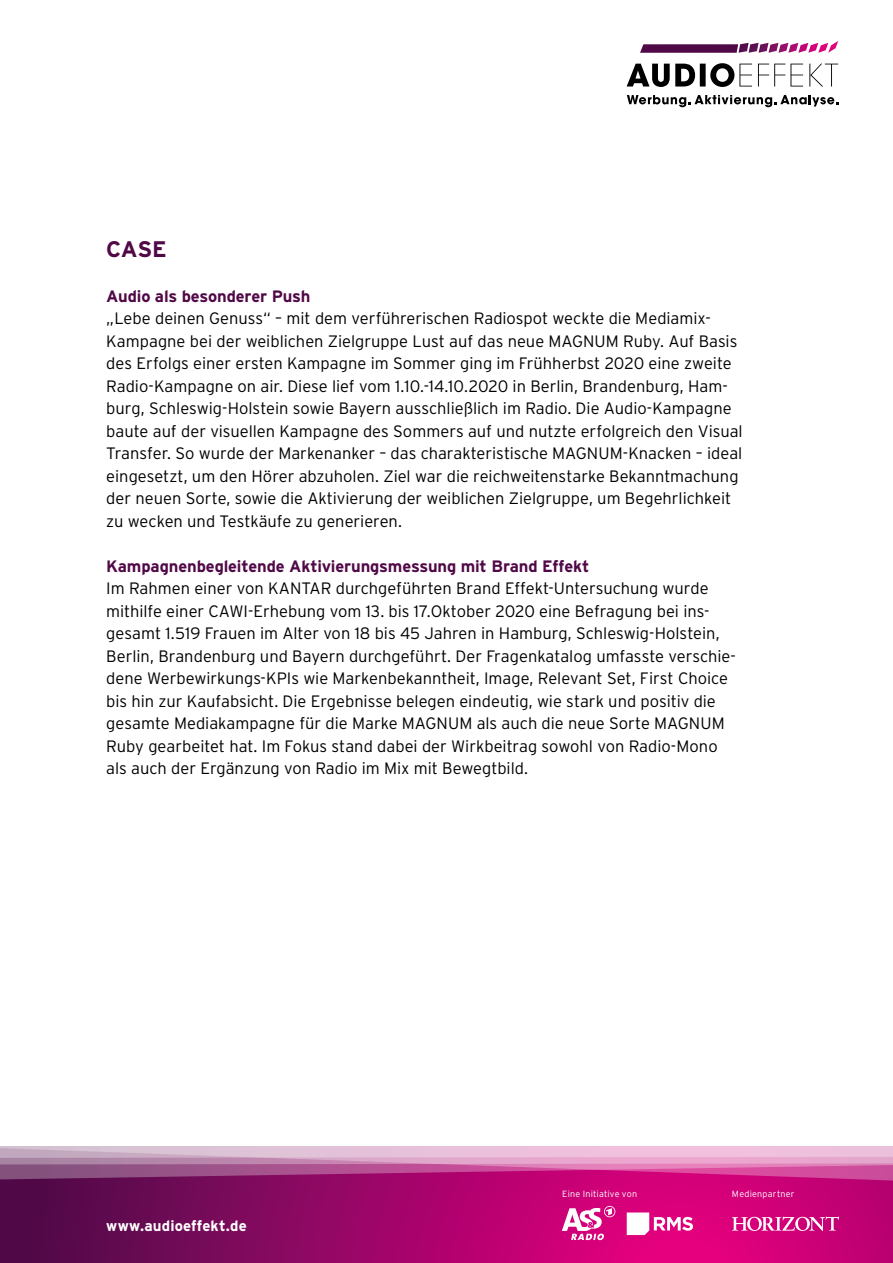
<style>
.page{position:relative;width:893px;height:1263px;background:#fff}
.page>*{position:absolute;margin:0;border:0;box-sizing:border-box;transform-origin:0 0}
.t1{font:700 22.5px "Interstate";color:#500847}
.t2{font:300 16.5px/22.5px "Interstate";color:#000}
.t3{font:700 16.5px "Interstate";letter-spacing:-.005em;color:#500847}
.t4{font:700 15px "Interstate";letter-spacing:.01em;color:#fff}
.t5{font:300 9px "Interstate";letter-spacing:.025em;color:#fff}
</style>
<div class="page">
<svg style="left:640px;top:41px;width:198px;height:12px"></svg>
<svg style="left:627px;top:63px;width:211px;height:24px"></svg>
<svg style="left:627px;top:95px;width:211px;height:12px"></svg>
<svg style="left:0;top:1188px;width:893px;height:75px;background:#a00467"></svg>
<svg style="left:0;top:1164px;width:893px;height:24px;background:#ad297d"></svg>
<svg style="left:0;top:1146px;width:893px;height:18px;background:#ddb0cd"></svg>
<svg style="left:732px;top:1216px;width:107px;height:15px;background:#df54a4"></svg>
<svg style="left:627px;top:1212px;width:66px;height:23px"></svg>
<svg style="left:562px;top:1206px;width:53px;height:34px"></svg>
<h1 class="t1" style="left:106px;top:236px;width:62px">CASE</h1>
<p class="t3" style="left:106px;top:286px;width:206px">Audio als besonderer Push</p>
<p class="t2" style="left:106px;top:307px;width:638px">„Lebe deinen Genuss“ – mit dem verführerischen Radiospot weckte die Mediamix-Kampagne bei der weiblichen Zielgruppe Lust auf das neue MAGNUM Ruby. Auf Basis des Erfolgs einer ersten Kampagne im Sommer ging im Frühherbst 2020 eine zweite Radio-Kampagne on air. Diese lief vom 1.10.-14.10.2020 in Berlin, Brandenburg, Ham&shy;burg, Schleswig-Holstein sowie Bayern ausschließlich im Radio. Die Audio-Kampagne baute auf der visuellen Kampagne des Sommers auf und nutzte erfolgreich den Visual Transfer. So wurde der Markenanker – das charakteristische MAGNUM-Knacken – ideal eingesetzt, um den Hörer abzuholen. Ziel war die reichweitenstarke Bekanntmachung der neuen Sorte, sowie die Aktivierung der weiblichen Zielgruppe, um Begehrlichkeit zu wecken und Testkäufe zu generieren.</p>
<p class="t3" style="left:106px;top:557px;width:485px">Kampagnenbegleitende Aktivierungsmessung mit Brand Effekt</p>
<p class="t2" style="left:106px;top:577px;width:631px">Im Rahmen einer von KANTAR durchgeführten Brand Effekt-Untersuchung wurde mithilfe einer CAWI-Erhebung vom 13. bis 17.Oktober 2020 eine Befragung bei ins&shy;gesamt 1.519 Frauen im Alter von 18 bis 45 Jahren in Hamburg, Schleswig-Holstein, Berlin, Brandenburg und Bayern durchgeführt. Der Fragenkatalog umfasste verschie&shy;dene Werbewirkungs-KPIs wie Markenbekanntheit, Image, Relevant Set, First Choice bis hin zur Kaufabsicht. Die Ergebnisse belegen eindeutig, wie stark und positiv die gesamte Mediakampagne für die Marke MAGNUM als auch die neue Sorte MAGNUM Ruby gearbeitet hat. Im Fokus stand dabei der Wirkbeitrag sowohl von Radio-Mono als auch der Ergänzung von Radio im Mix mit Bewegtbild.</p>
<p class="t4" style="left:106px;top:1217px;width:142px">www.audioeffekt.de</p>
<p class="t5" style="left:562px;top:1189px;width:76px">Eine Initiative von</p>
<p class="t5" style="left:732px;top:1189px;width:64px">Medienpartner</p>
</div>
